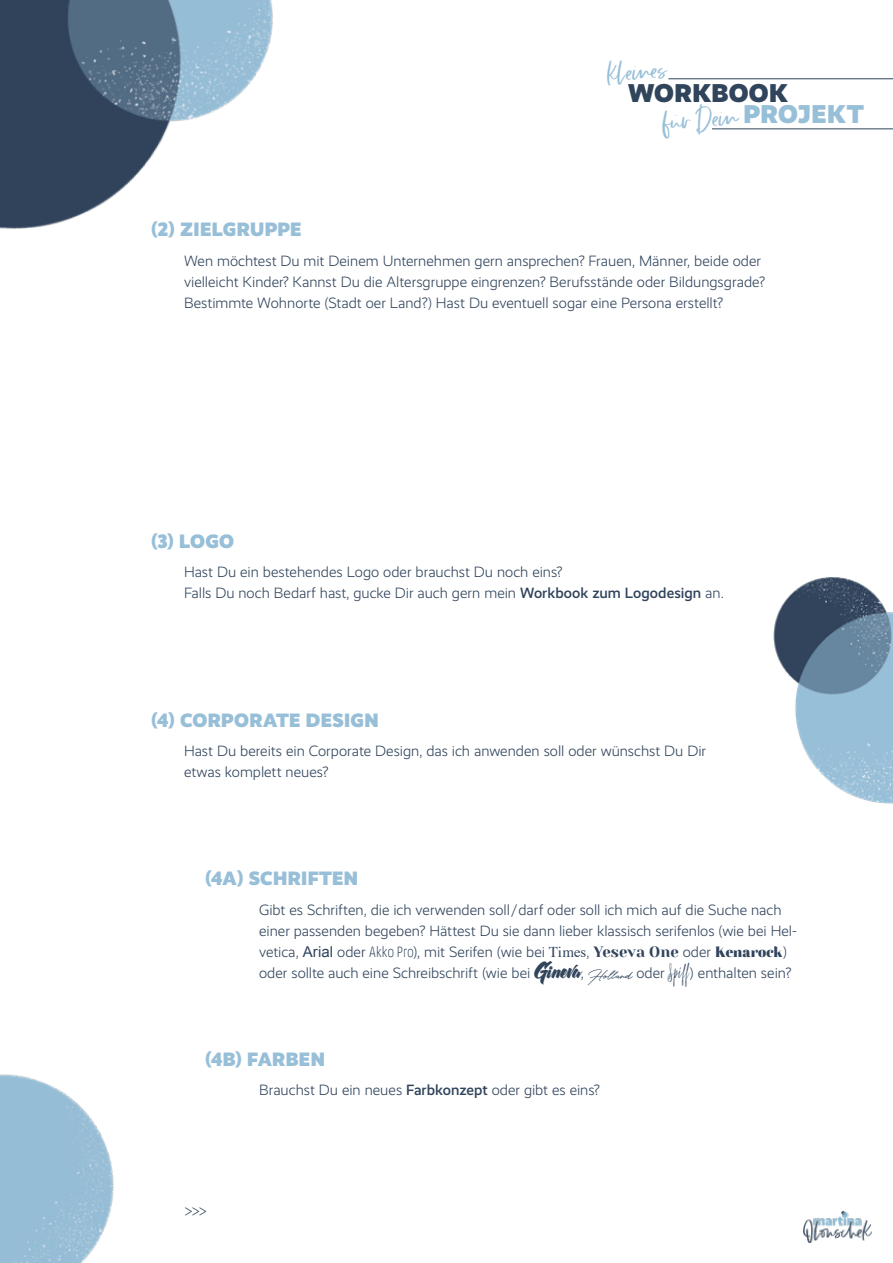
<style>
.page{position:relative;width:893px;height:1263px;background:#fff}
.page>*{position:absolute;margin:0;border:0;box-sizing:border-box;transform-origin:0 0}
.t1{font:31.05px/52.1px "Twinkle Twinkle";color:#98bfd8}
.t2{font:900 25.95px "Realist";letter-spacing:.01em;color:#30445c}
.t3{font:900 25.95px "Realist";letter-spacing:.015em;color:#98bfd8}
.t4{font:900 19.5px "Realist";letter-spacing:.015em;color:#98bfd8}
.t5{font:300 15px/21px "Realist";color:#30445c}
.s1{font-weight:500}
.s2{font-family:"Arial";font-weight:400}
.s3{font-family:"Akko Pro";font-weight:100;font-stretch:condensed}
.s4{font-family:"Times";font-weight:400}
.s5{font-family:"Yeseva One";font-weight:400}
.s6{font-family:"Kenarock";font-weight:400}
.s7{font-family:"Gineva";font-weight:400}
.s8{font-family:"Holland";font-weight:400}
.s9{font-family:"Spiff";font-weight:400}
</style>
<div class="page">
<hr style="left:668px;top:79px;width:225px;height:1px;background:#30445c">
<hr style="left:712px;top:129px;width:181px;height:1px;background:#30445c">
<img style="left:803px;top:1211px;width:69px;height:31px">
<img style="left:773px;top:577px;width:120px;height:227px">
<img style="left:0;top:1074px;width:114px;height:189px">
<img style="left:0;top:0;width:273px;height:229px">
<h1 class="t1" style="left:657px;top:45px;width:74px;text-indent:-52px;rotate:-4deg">kleines<br>für Dein</h1>
<h2 class="t2" style="left:628px;top:77px;width:161px">WORKBOOK</h2>
<h2 class="t3" style="left:744px;top:98px;width:122px">PROJEKT</h2>
<h3 class="t4" style="left:151px;top:218px;width:152px">(2) ZIELGRUPPE</h3>
<p class="t5" style="left:184px;top:250px;width:583px">Wen möchtest Du mit Deinem Unternehmen gern ansprechen? Frauen, Männer, beide oder vielleicht Kinder? Kannst Du die Altersgruppe eingrenzen? Berufsstände oder Bildungsgrade?<br>Bestimmte Wohnorte (Stadt oer Land?) Hast Du eventuell sogar eine Persona erstellt?</p>
<h3 class="t4" style="left:151px;top:529px;width:84px">(3) LOGO</h3>
<p class="t5" style="left:184px;top:562px;width:541px">Hast Du ein bestehendes Logo oder brauchst Du noch eins?<br>Falls Du noch Bedarf hast, gucke Dir auch gern mein <span class="s1">Workbook zum Logodesign</span> an.</p>
<h3 class="t4" style="left:151px;top:708px;width:229px">(4) CORPORATE DESIGN</h3>
<p class="t5" style="left:184px;top:740px;width:524px">Hast Du bereits ein Corporate Design, das ich anwenden soll oder wünschst Du Dir etwas komplett neues?</p>
<h3 class="t4" style="left:205px;top:867px;width:155px">(4A) SCHRIFTEN</h3>
<p class="t5" style="left:259px;top:899px;width:539px">Gibt es Schriften, die ich verwenden soll / darf oder soll ich mich auf die Suche nach einer passenden begeben? Hättest Du sie dann lieber klassisch serifenlos (wie bei Hel&shy;vetica, <span class="s2">Arial</span> oder <span class="s3">Akko Pro</span>), mit Serifen (wie bei <span class="s4">Times</span>, <span class="s5">Yeseva One</span> oder <span class="s6">Kenarock</span>) oder sollte auch eine Schreibschrift (wie bei <span class="s7">GINEVA</span>, <span class="s8">Holland</span> oder <span class="s9">Spiff</span>) enthalten sein?</p>
<h3 class="t4" style="left:205px;top:1047px;width:121px">(4B) FARBEN</h3>
<p class="t5" style="left:259px;top:1080px;width:342px">Brauchst Du ein neues <span class="s1">Farbkonzept</span> oder gibt es eins?</p>
<p class="t5" style="left:185px;top:1201px;width:24px">&gt;&gt;&gt;</p>
</div>
